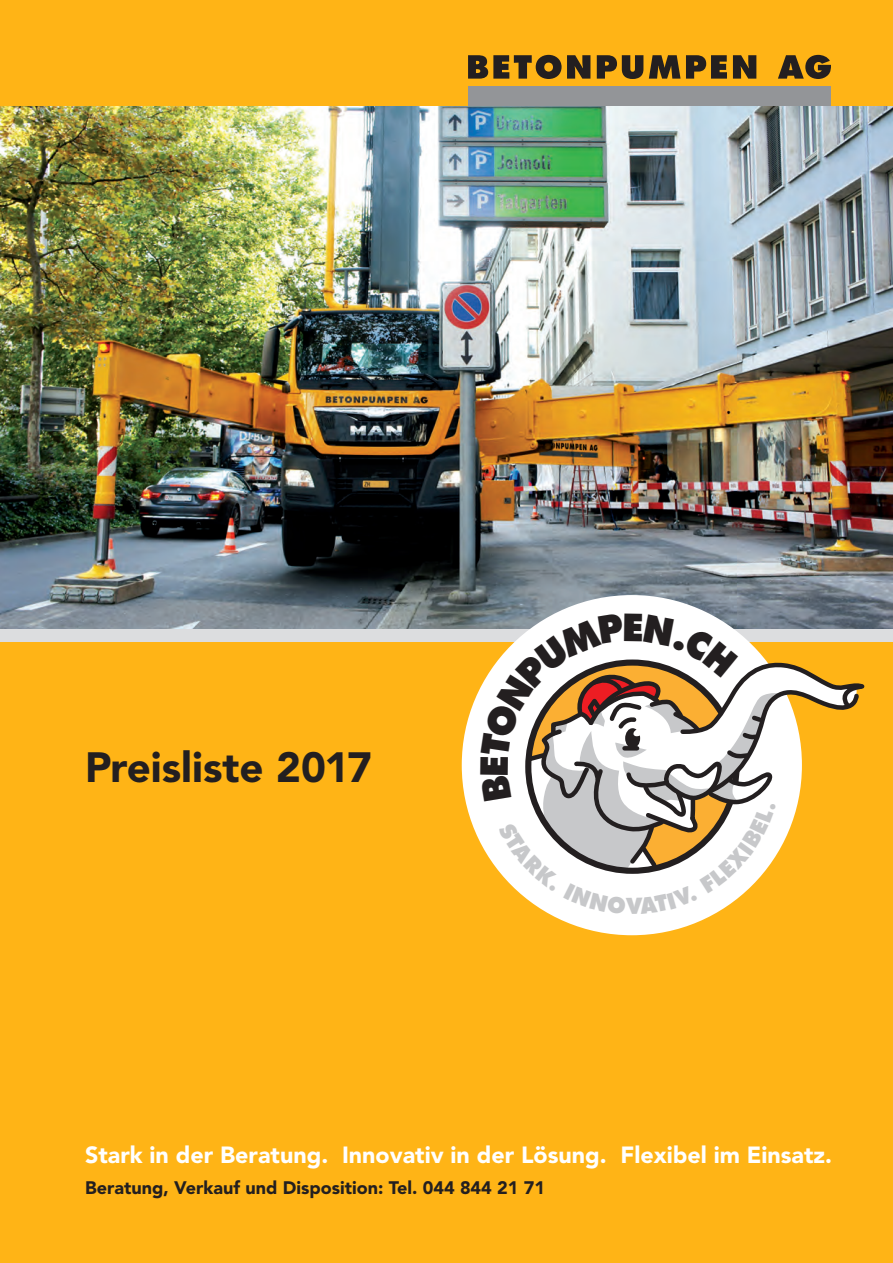
<style>
.page{position:relative;width:893px;height:1263px;background:#fff}
.page>*{position:absolute;margin:0;border:0;box-sizing:border-box;transform-origin:0 0}
.t1{font:900 42px "Avenir";color:#231f20}
.t2{font:900 23.25px "Avenir";color:#fff}
.t3{font:900 18px "Avenir";color:#231f20}
</style>
<div class="page">
<div style="left:0;top:0;width:893px;height:106px;background:#ffb416"></div>
<div style="left:0;top:629px;width:893px;height:634px;background:#ffb416"></div>
<svg style="left:468px;top:55px;width:122px;height:24px"></svg>
<svg style="left:597px;top:55px;width:46px;height:24px"></svg>
<svg style="left:649px;top:55px;width:31px;height:24px"></svg>
<svg style="left:686px;top:55px;width:41px;height:24px"></svg>
<svg style="left:733px;top:55px;width:23px;height:24px"></svg>
<svg style="left:778px;top:55px;width:53px;height:24px"></svg>
<div style="left:468px;top:86px;width:362px;height:20px;background:#939598"></div>
<img style="left:0;top:106px;width:893px;height:523px">
<div style="left:0;top:629px;width:893px;height:13px;background:#dcdddf"></div>
<div style="left:462px;top:595px;width:340px;height:340px;background:#fff;border-radius:50%"></div>
<svg style="left:480px;top:613px;width:384px;height:301px"></svg>
<h1 class="t1" style="left:85px;top:732px;width:289px">Preisliste 2017</h1>
<p class="t2" style="left:85px;top:1134px;width:748px">Stark in der Beratung. Innovativ in der Lösung. Flexibel im Einsatz.</p>
<p class="t3" style="left:85px;top:1172px;width:462px">Beratung, Verkauf und Disposition: Tel. 044 844 21 71</p>
</div>
